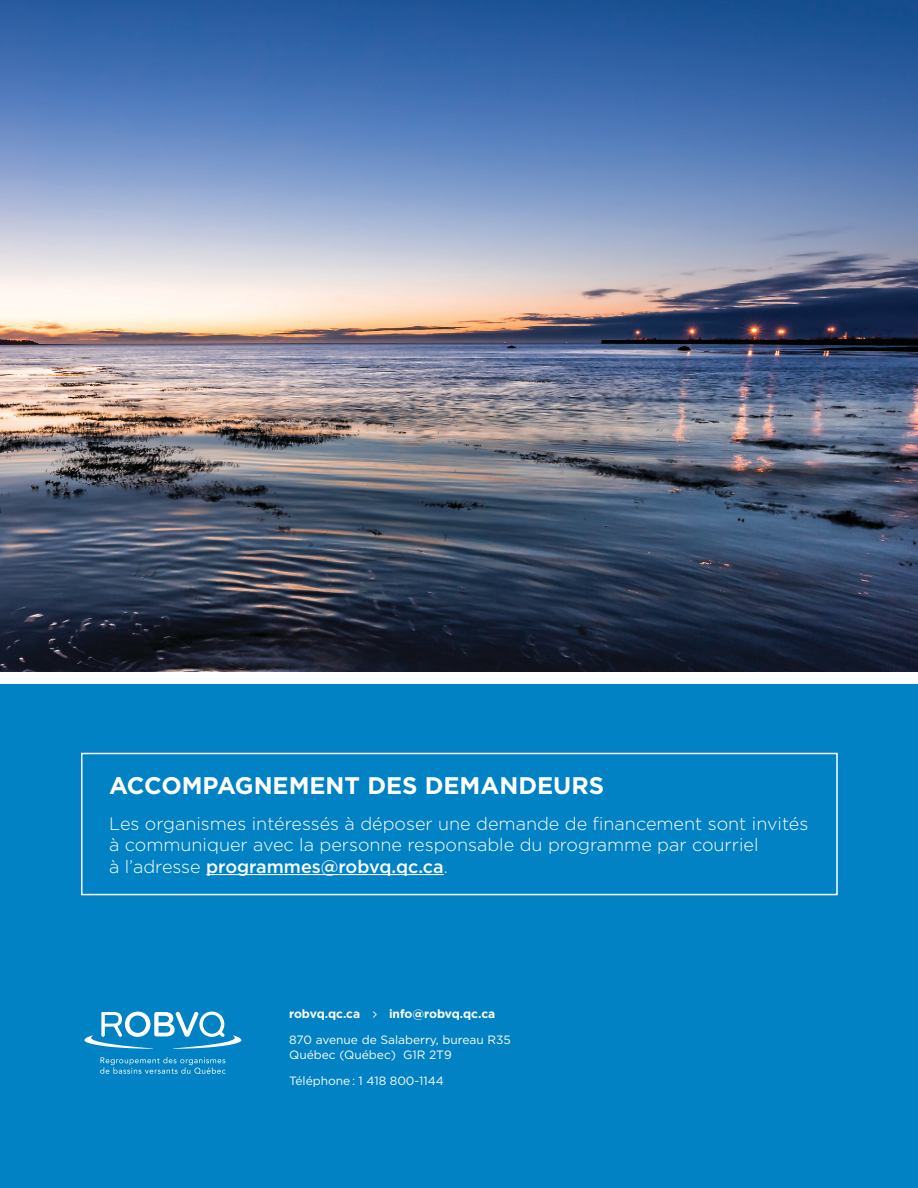
<style>
.page{position:relative;width:918px;height:1188px;background:#fff}
.page>*{position:absolute;margin:0;border:0;box-sizing:border-box;transform-origin:0 0}
.t1{font:700 24px "Gotham";color:#fff}
.t2{font:300 18px/21.6px "Gotham";color:#fff}
.t3{font:12px/15px "Gotham";color:#fff}
.t4{font:700 12px "Gotham";color:#fff}
.s1{font-weight:500}
</style>
<div class="page">
<img style="left:0;top:0;width:918px;height:671px">
<div style="left:0;top:684px;width:918px;height:504px;background:#0082c4"></div>
<hr style="left:206px;top:874px;width:238px;height:1px;background:#fff">
<svg style="left:100px;top:1057px;width:126px;height:17px"></svg>
<svg style="left:84px;top:1011px;width:158px;height:38px"></svg>
<div style="left:81px;top:753px;width:757px;height:142px;border:2px solid #fff"></div>
<h1 class="t1" style="left:109px;top:770px;width:496px">ACCOMPAGNEMENT DES DEMANDEURS</h1>
<p class="t2" style="left:109px;top:812px;width:701px">Les organismes intéressés à déposer une demande de financement sont invités à communiquer avec la personne responsable du programme par courriel<br>à l’adresse <span class="s1">programmes@robvq.qc.ca</span>.</p>
<p class="t4" style="left:289px;top:1006px;width:73px">robvq.qc.ca</p>
<p class="t4" style="left:389px;top:1006px;width:108px">info@robvq.qc.ca</p>
<p class="t3" style="left:289px;top:1032px;width:223px">870 avenue de Salaberry, bureau R35<br>Québec (Québec) G1R 2T9</p>
<p class="t3" style="left:289px;top:1073px;width:156px">Téléphone : 1 418 800-1144</p>
</div>
